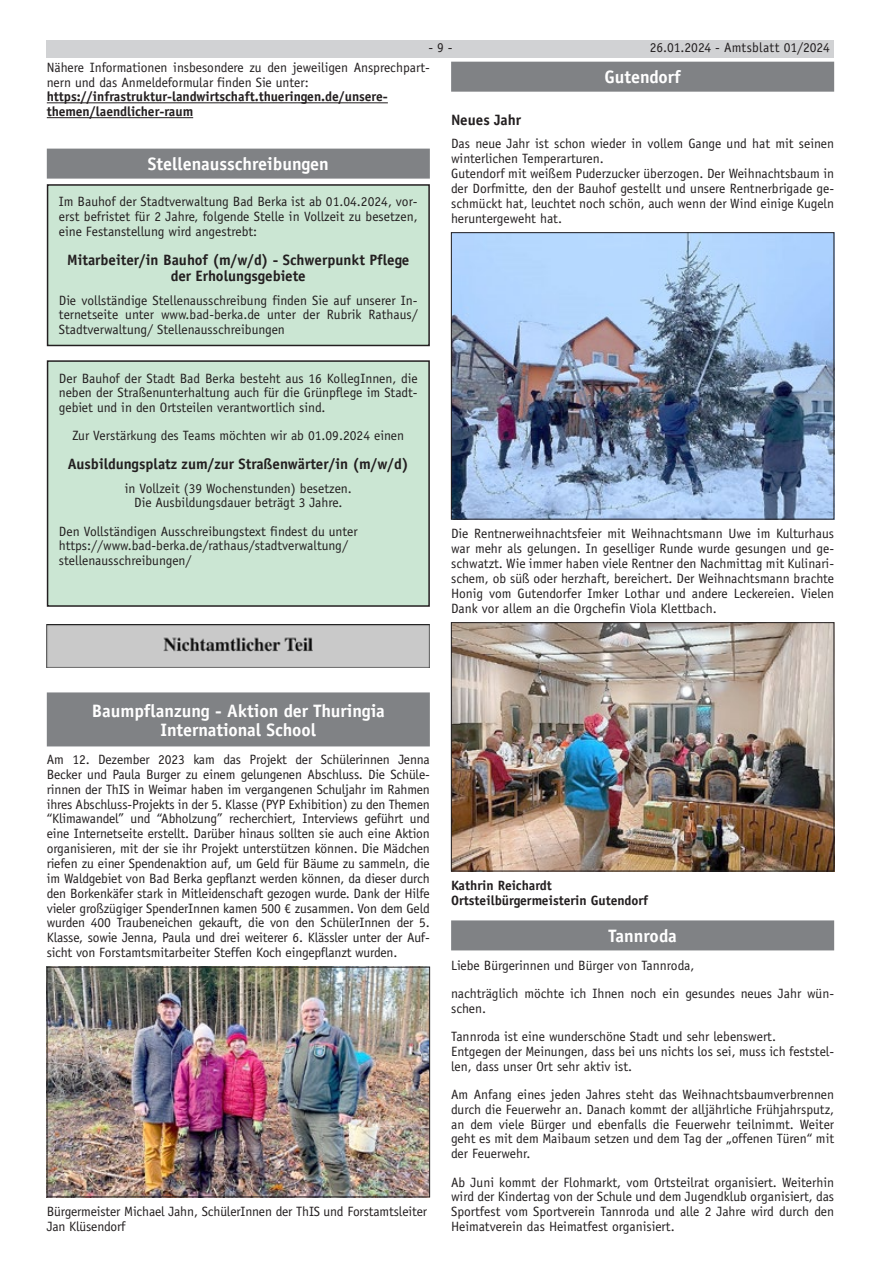
<style>
.page{position:relative;width:881px;height:1263px;background:#fff}
.page>*{position:absolute;margin:0;border:0;box-sizing:border-box;transform-origin:0 0}
.Überschrift_2_zeilig{font:700 18px/19.8px "Officina Sans LT";color:#fff;text-align:center}
.Überschrift_ohne_abs{font:700 18px "Officina Sans LT";color:#fff}
.Überschrift{font:700 18px "Officina Sans LT";color:#fff}
.Zwischenüberschrift{font:700 15px/16.4px "Officina Sans LT";color:#231f20;text-align:center}
.Bildunterschrift{font:13.5px/14.9px "Officina Sans LT";color:#231f20;text-align:justify}
.t1{font:700 13.5px/14.9px "Officina Sans LT";color:#231f20}
</style>
<div class="page">
<div style="left:47px;top:40px;width:786px;height:17px;background:#d1d2d4"></div>
<div style="left:451px;top:62px;width:382px;height:30px;background:#808285"></div>
<div style="left:451px;top:920px;width:382px;height:30px;background:#808285"></div>
<img style="left:453px;top:234px;width:378px;height:283px">
<div style="left:451px;top:232px;width:382px;height:287px;border:1px solid #231f20"></div>
<img style="left:453px;top:624px;width:378px;height:245px">
<div style="left:451px;top:622px;width:382px;height:249px;border:1px solid #231f20"></div>
<hr style="left:47px;top:102px;width:341px;height:1px;background:#231f20">
<hr style="left:47px;top:117px;width:146px;height:1px;background:#231f20">
<div style="left:47px;top:149px;width:382px;height:30px;background:#808285"></div>
<div style="left:47px;top:692px;width:382px;height:54px;background:#808285"></div>
<div style="left:48px;top:185px;width:381px;height:160px;background:#cbe6d3"></div>
<div style="left:47px;top:184px;width:382px;height:162px;border:2px solid #231f20"></div>
<div style="left:48px;top:361px;width:381px;height:245px;background:#cbe6d3"></div>
<div style="left:47px;top:360px;width:382px;height:247px;border:2px solid #231f20"></div>
<img style="left:47px;top:624px;width:382px;height:43px">
<img style="left:49px;top:969px;width:378px;height:226px">
<div style="left:47px;top:967px;width:382px;height:230px;border:1px solid #231f20"></div>
<p class="Bildunterschrift" style="left:428px;top:40px;width:26px">- 9 -</p>
<p class="Bildunterschrift" style="left:649px;top:40px;width:181px">26.01.2024 - Amtsblatt 01/2024</p>
<p class="Überschrift" style="left:604px;top:66px;width:78px">Gutendorf</p>
<p class="Zwischenüberschrift" style="left:451px;top:112px;width:72px">Neues Jahr</p>
<p class="Bildunterschrift" style="left:451px;top:136px;width:384px">Das neue Jahr ist schon wieder in vollem Gange und hat mit seinen winterlichen Temperarturen.</p>
<p class="Bildunterschrift" style="left:451px;top:166px;width:384px">Gutendorf mit weißem Puderzucker überzogen. Der Weihnachtsbaum in der Dorfmitte, den der Bauhof gestellt und unsere Rentnerbrigade ge&shy;schmückt hat, leuchtet noch schön, auch wenn der Wind einige Kugeln heruntergeweht hat.</p>
<p class="Bildunterschrift" style="left:47px;top:60px;width:384px">Nähere Informationen insbesondere zu den jeweiligen Ansprechpart&shy;nern und das Anmeldeformular finden Sie unter:</p>
<p class="t1" style="left:47px;top:89px;width:342px">https://infrastruktur-landwirtschaft.thueringen.de/unsere&shy;themen/laendlicher-raum</p>
<p class="Überschrift_ohne_abs" style="left:148px;top:153px;width:183px">Stellenausschreibungen</p>
<p class="Bildunterschrift" style="left:59px;top:195px;width:360px">Im Bauhof der Stadtverwaltung Bad Berka ist ab 01.04.2024, vor&shy;erst befristet für 2 Jahre, folgende Stelle in Vollzeit zu besetzen, eine Festanstellung wird angestrebt:</p>
<p class="Zwischenüberschrift" style="left:67px;top:252px;width:343px">Mitarbeiter/in Bauhof (m/w/d) - Schwerpunkt Pflege der Erholungsgebiete</p>
<p class="Bildunterschrift" style="left:59px;top:293px;width:360px">Die vollständige Stellenausschreibung finden Sie auf unserer In&shy;ternetseite unter www.bad-berka.de unter der Rubrik Rathaus/ Stadtverwaltung/ Stellenausschreibungen</p>
<p class="Bildunterschrift" style="left:59px;top:371px;width:360px">Der Bauhof der Stadt Bad Berka besteht aus 16 KollegInnen, die neben der Straßenunterhaltung auch für die Grünpflege im Stadt&shy;gebiet und in den Ortsteilen verantwortlich sind.</p>
<p class="Bildunterschrift" style="left:72px;top:428px;width:333px">Zur Verstärkung des Teams möchten wir ab 01.09.2024 einen</p>
<p class="Zwischenüberschrift" style="left:68px;top:456px;width:342px">Ausbildungsplatz zum/zur Straßenwärter/in (m/w/d)</p>
<p class="Bildunterschrift" style="left:125px;top:481px;width:229px;text-align:center">in Vollzeit (39 Wochenstunden) besetzen.<br>Die Ausbildungsdauer beträgt 3 Jahre.</p>
<p class="Bildunterschrift" style="left:59px;top:523px;width:300px">Den Vollständigen Ausschreibungstext findest du unter</p>
<p class="Bildunterschrift" style="left:59px;top:538px;width:290px">https://www.bad-berka.de/rathaus/stadtverwaltung/ stellenausschreibungen/</p>
<p class="Bildunterschrift" style="left:451px;top:526px;width:384px">Die Rentnerweihnachtsfeier mit Weihnachtsmann Uwe im Kulturhaus war mehr als gelungen. In geselliger Runde wurde gesungen und ge&shy;schwatzt. Wie immer haben viele Rentner den Nachmittag mit Kulinari&shy;schem, ob süß oder herzhaft, bereichert. Der Weihnachtsmann brachte Honig vom Gutendorfer Imker Lothar und andere Leckereien. Vielen Dank vor allem an die Orgchefin Viola Klettbach.</p>
<p class="Überschrift_2_zeilig" style="left:92px;top:700px;width:294px">Baumpflanzung - Aktion der Thuringia<br>International School</p>
<p class="Bildunterschrift" style="left:47px;top:752px;width:384px">Am 12. Dezember 2023 kam das Projekt der Schülerinnen Jenna Becker und Paula Burger zu einem gelungenen Abschluss. Die Schüle&shy;rinnen der ThIS in Weimar haben im vergangenen Schuljahr im Rahmen ihres Abschluss-Projekts in der 5. Klasse (PYP Exhibition) zu den Themen “Klimawandel” und “Abholzung” recherchiert, Interviews geführt und eine Internetseite erstellt. Darüber hinaus sollten sie auch eine Aktion organisieren, mit der sie ihr Projekt unterstützen können. Die Mädchen riefen zu einer Spendenaktion auf, um Geld für Bäume zu sammeln, die im Waldgebiet von Bad Berka gepflanzt werden können, da dieser durch den Borkenkäfer stark in Mitleidenschaft gezogen wurde. Dank der Hilfe vieler großzügiger SpenderInnen kamen 500 € zusammen. Von dem Geld wurden 400 Traubeneichen gekauft, die von den SchülerInnen der 5.<br>Klasse, sowie Jenna, Paula und drei weiterer 6. Klässler unter der Auf&shy;sicht von Forstamtsmitarbeiter Steffen Koch eingepflanzt wurden.</p>
<p class="Bildunterschrift" style="left:47px;top:1204px;width:381px">Bürgermeister Michael Jahn, SchülerInnen der ThIS und Forstamtsleiter<br>Jan Klüsendorf</p>
<p class="t1" style="left:451px;top:878px;width:102px">Kathrin Reichardt</p>
<p class="t1" style="left:451px;top:893px;width:198px">Ortsteilbürgermeisterin Gutendorf</p>
<p class="Überschrift" style="left:608px;top:924px;width:70px">Tannroda</p>
<p class="Bildunterschrift" style="left:451px;top:957px;width:245px">Liebe Bürgerinnen und Bürger von Tannroda,</p>
<p class="Bildunterschrift" style="left:451px;top:986px;width:384px">nachträglich möchte ich Ihnen noch ein gesundes neues Jahr wün&shy;schen.</p>
<p class="Bildunterschrift" style="left:451px;top:1029px;width:326px">Tannroda ist eine wunderschöne Stadt und sehr lebenswert.</p>
<p class="Bildunterschrift" style="left:451px;top:1044px;width:384px">Entgegen der Meinungen, dass bei uns nichts los sei, muss ich feststel&shy;len, dass unser Ort sehr aktiv ist.</p>
<p class="Bildunterschrift" style="left:451px;top:1087px;width:384px">Am Anfang eines jeden Jahres steht das Weihnachtsbaumverbrennen durch die Feuerwehr an. Danach kommt der alljährliche Frühjahrsputz, an dem viele Bürger und ebenfalls die Feuerwehr teilnimmt. Weiter geht es mit dem Maibaum setzen und dem Tag der „offenen Türen“ mit der Feuerwehr.</p>
<p class="Bildunterschrift" style="left:451px;top:1175px;width:384px">Ab Juni kommt der Flohmarkt, vom Ortsteilrat organisiert. Weiterhin wird der Kindertag von der Schule und dem Jugendklub organisiert, das Sportfest vom Sportverein Tannroda und alle 2 Jahre wird durch den Heimatverein das Heimatfest organisiert.</p>
</div>
